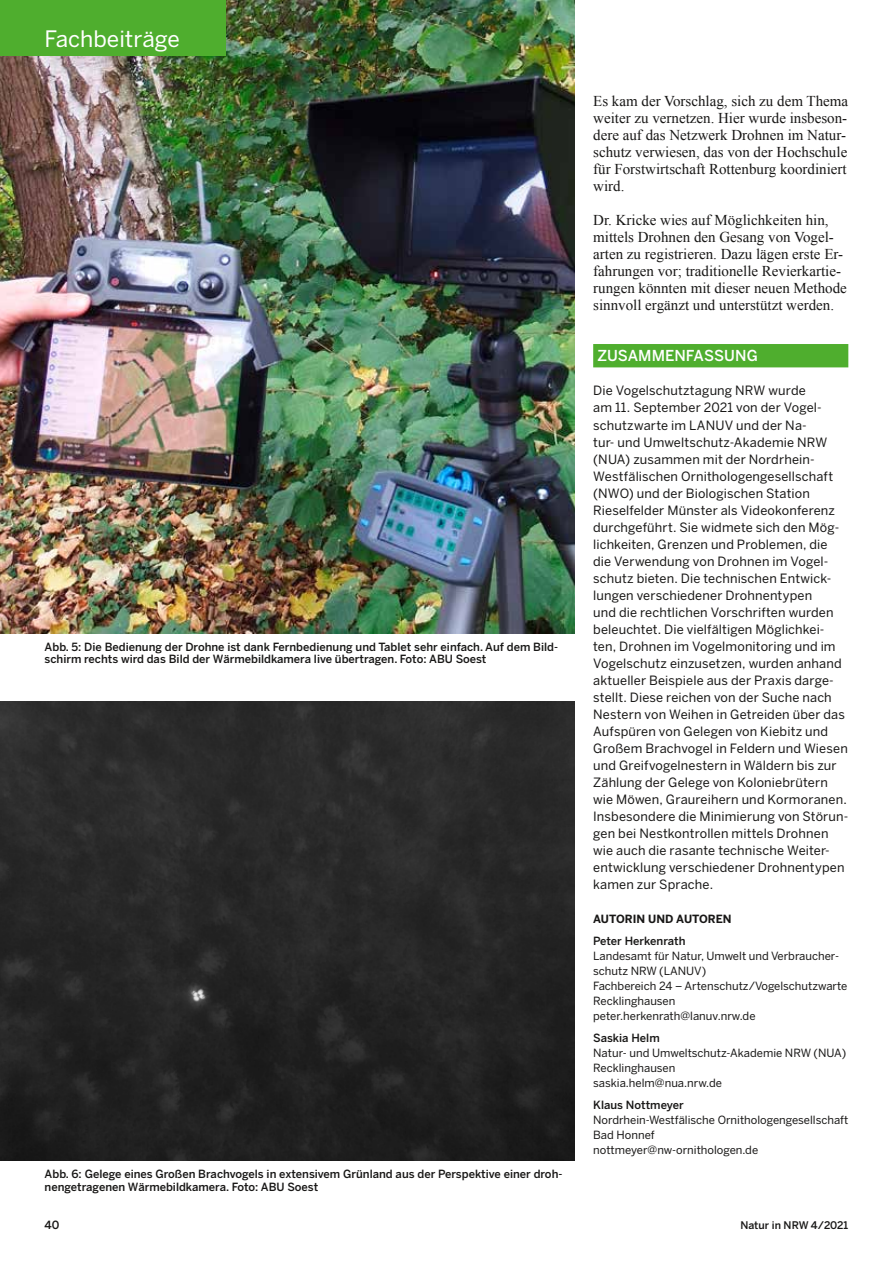
<style>
.page{position:relative;width:893px;height:1263px;background:#fff}
.page>*{position:absolute;margin:0;border:0;box-sizing:border-box;transform-origin:0 0}
.t1{font:22.5px "Benton Sans";color:#fff}
.t2{font:15px/17px "Times New Roman";color:#181716}
.t3{font:500 15px "Benton Sans";color:#fff}
.t4{font:12.75px/17px "Benton Sans";letter-spacing:.01em;color:#181716}
.t5{font:500 11.25px/12.8px "Benton Sans";color:#181716}
.t6{font:11.25px/14.9px "Benton Sans";color:#181716}
.t7{font:700 11.25px "Benton Sans";color:#181716}
.t8{font:500 10.5px "Benton Sans";color:#181716}
</style>
<div class="page">
<div style="left:593px;top:344px;width:255px;height:23px;background:#4fae2e"></div>
<img style="left:0;top:0;width:574px;height:634px">
<img style="left:0;top:702px;width:574px;height:459px">
<div style="left:0;top:0;width:225px;height:55px;background:#4fae2e"></div>
<h1 class="t1" style="left:45px;top:25px;width:137px">Fachbeiträge</h1>
<p class="t5" style="left:45px;top:640px;width:515px">Abb. 5: Die Bedienung der Drohne ist dank Fernbedienung und Tablet sehr einfach. Auf dem Bild&shy;schirm rechts wird das Bild der Wärmebildkamera live übertragen. Foto: ABU Soest</p>
<p class="t5" style="left:45px;top:1167px;width:519px">Abb. 6: Gelege eines Großen Brachvogels in extensivem Grünland aus der Perspektive einer droh&shy;nengetragenen Wärmebildkamera. Foto: ABU Soest</p>
<p class="t2" style="left:593px;top:93px;width:256px">Es kam der Vorschlag, sich zu dem Thema weiter zu vernetzen. Hier wurde insbeson&shy;dere auf das Netzwerk Drohnen im Natur&shy;schutz verwiesen, das von der Hochschule für Forstwirtschaft Rottenburg koordiniert wird.</p>
<p class="t2" style="left:593px;top:212px;width:255px">Dr. Kricke wies auf Möglichkeiten hin, mittels Drohnen den Gesang von Vogel&shy;arten zu registrieren. Dazu lägen erste Er&shy;fahrungen vor; traditionelle Revierkartie&shy;rungen könnten mit dieser neuen Methode sinnvoll ergänzt und unterstützt werden.</p>
<p class="t3" style="left:597px;top:347px;width:162px">ZUSAMMENFASSUNG</p>
<p class="t4" style="left:593px;top:382px;width:257px">Die Vogelschutztagung NRW wurde<br>am 11. September 2021 von der Vogel&shy;schutzwarte im LANUV und der Na-<br>tur- und Umweltschutz-Akademie NRW (NUA) zusammen mit der Nordrhein-Westfälischen Ornithologengesellschaft (NWO) und der Biologischen Station Rieselfelder Münster als Videokonferenz durchgeführt. Sie widmete sich den Mög&shy;lichkeiten, Grenzen und Problemen, die die Verwendung von Drohnen im Vogel&shy;schutz bieten. Die technischen Entwick&shy;lungen verschiedener Drohnentypen<br>und die rechtlichen Vorschriften wurden beleuchtet. Die vielfältigen Möglichkei&shy;ten, Drohnen im Vogelmonitoring und im Vogelschutz einzusetzen, wurden anhand aktueller Beispiele aus der Praxis darge&shy;stellt. Diese reichen von der Suche nach Nestern von Weihen in Getreiden über das Aufspüren von Gelegen von Kiebitz und Großem Brachvogel in Feldern und Wiesen und Greifvogelnestern in Wäldern bis zur Zählung der Gelege von Koloniebrütern wie Möwen, Graureihern und Kormoranen.<br>Insbesondere die Minimierung von Störun&shy;gen bei Nestkontrollen mittels Drohnen wie auch die rasante technische Weiter&shy;entwicklung verschiedener Drohnentypen kamen zur Sprache.</p>
<p class="t7" style="left:593px;top:912px;width:140px">AUTORIN UND AUTOREN</p>
<p class="t5" style="left:593px;top:934px;width:94px">Peter Herkenrath</p>
<p class="t6" style="left:593px;top:948px;width:256px">Landesamt für Natur, Umwelt und Verbraucher&shy;schutz NRW (LANUV)<br>Fachbereich 24 – Artenschutz/Vogelschutzwarte Recklinghausen<br>peter.herkenrath@lanuv.nrw.de</p>
<p class="t5" style="left:593px;top:1031px;width:68px">Saskia Helm</p>
<p class="t6" style="left:593px;top:1045px;width:255px">Natur- und Umweltschutz-Akademie NRW (NUA)<br>Recklinghausen<br>saskia.helm@nua.nrw.de</p>
<p class="t5" style="left:593px;top:1098px;width:92px">Klaus Nottmeyer</p>
<p class="t6" style="left:593px;top:1112px;width:257px">Nordrhein-Westfälische Ornithologengesellschaft<br>Bad Honnef<br>nottmeyer@nw-ornithologen.de</p>
<p class="t5" style="left:45px;top:1218px;width:16px">40</p>
<p class="t8" style="left:740px;top:1219px;width:109px">Natur in NRW 4/2021</p>
</div>
